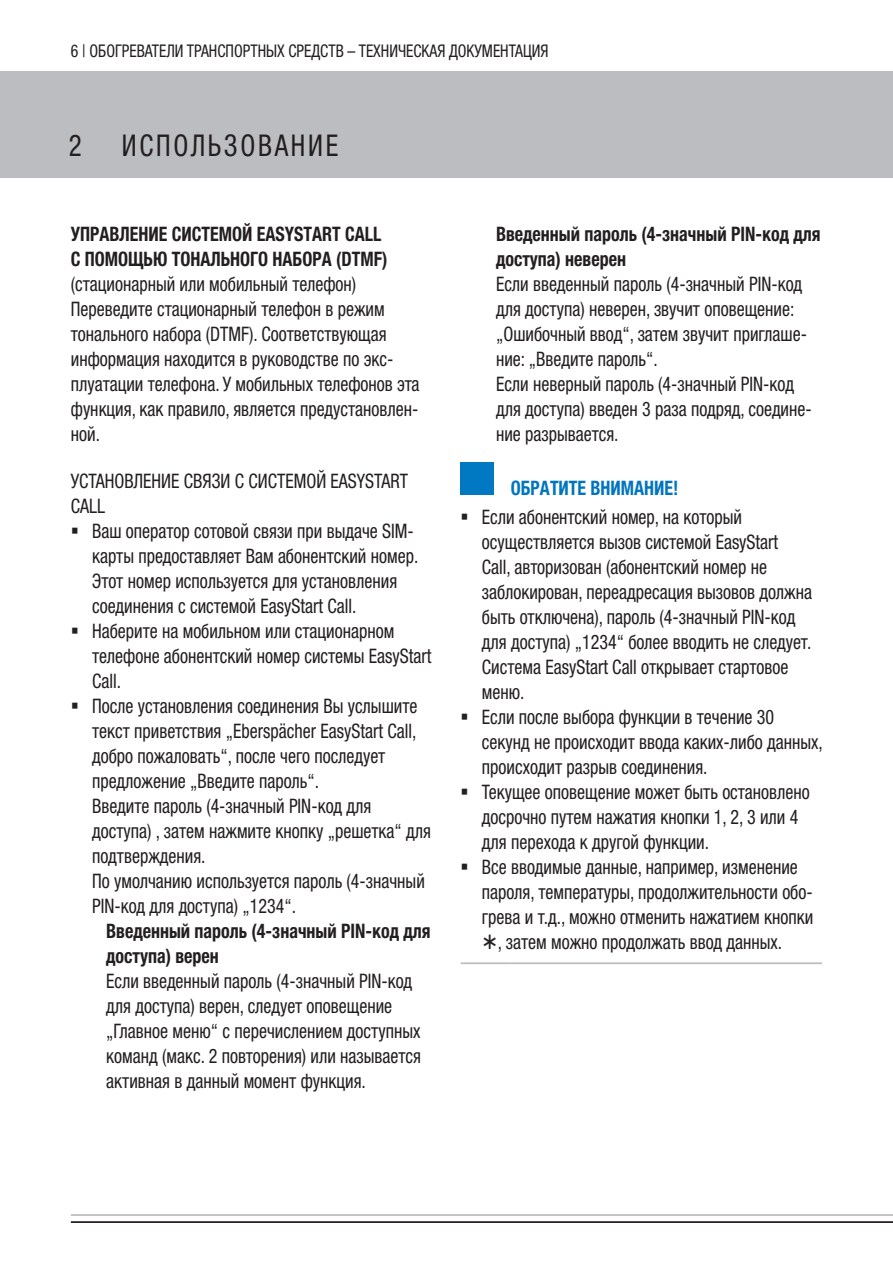
<style>
.page{position:relative;width:893px;height:1262px;background:#fff}
.page>*{position:absolute;margin:0;border:0;box-sizing:border-box;transform-origin:0 0}
.t1{font:condensed 30px "Helvetica Neue LTW1 G";letter-spacing:.1em;color:#231f20;scale:.9 1}
.t2{font:condensed 20px/25px "Helvetica Neue LTW1 G";color:#231f20;scale:.9 1}
.t3{font:700 condensed 20px/25px "Helvetica Neue LTW1 G";color:#231f20;scale:.9 1}
.t4{font:700 condensed 20px "Helvetica Neue LTW1 G";color:#0075be;scale:.9 1}
.t5{font:condensed 17.5px "Helvetica Neue LTW1 G";color:#231f20;scale:.9 1}
</style>
<div class="page">
<div style="left:0;top:71px;width:893px;height:106px;background:#bcbdc0"></div>
<hr style="left:71px;top:1214px;width:822px;height:1px;background:#bcbdc0">
<hr style="left:71px;top:1221px;width:822px;height:1px;background:#231f20">
<hr style="left:461px;top:962px;width:50px;height:2px;background:#bcbdc0">
<hr style="left:511px;top:962px;width:311px;height:2px;background:#bcbdc0">
<div style="left:461px;top:462px;width:33px;height:33px;background:#0079c2"></div>
<p class="t5" style="left:71px;top:40px;width:532px">6 | Обогреватели транспортных средств – техническая документация</p>
<h1 class="t1" style="left:69px;top:128px;width:16px">2</h1>
<h1 class="t1" style="left:122px;top:128px;width:242px">Использование</h1>
<p class="t3" style="left:71px;top:222px;width:353px">УПРАВЛЕНИЕ СИСТЕМОЙ EASYSTART CALL<br>С ПОМОЩЬЮ ТОНАЛЬНОГО НАБОРА (DTMF)</p>
<p class="t2" style="left:71px;top:272px;width:389px">(стационарный или мобильный телефон)<br>Переведите стационарный телефон в режим тонального набора (DTMF). Соответствующая информация находится в руководстве по экс&shy;плуатации телефона. У мобильных телефонов эта функция, как правило, является предустановлен&shy;ной.</p>
<p class="t2" style="left:71px;top:468px;width:338px">Установление связи с системой EasyStart<br>Call</p>
<p class="t2" style="left:92px;top:518px;width:379px">Ваш оператор сотовой связи при выдаче SIM&shy;карты предоставляет Вам абонентский номер.<br>Этот номер используется для установления соединения с системой EasyStart Call.<br>Наберите на мобильном или стационарном телефоне абонентский номер системы EasyStart Call.<br>После установления соединения Вы услышите текст приветствия „Eberspächer EasyStart Call, добро пожаловать“, после чего последует предложение „Введите пароль“.<br>Введите пароль (4-значный PIN-код для доступа) , затем нажмите кнопку „решетка“ для подтверждения.<br>По умолчанию используется пароль (4-значный PIN-код для доступа) „1234“.</p>
<p class="t3" style="left:106px;top:918px;width:362px">ВВЕДЕННЫЙ ПАРОЛЬ (4-ЗНАЧНЫЙ PIN-КОД ДЛЯ<br>ДОСТУПА) ВЕРЕН</p>
<p class="t2" style="left:106px;top:968px;width:351px">Если введенный пароль (4-значный PIN-код для доступа) верен, следует оповещение „Главное меню“ с перечислением доступных команд (макс. 2 повторения) или называется активная в данный момент функция.</p>
<p class="t3" style="left:496px;top:222px;width:362px">ВВЕДЕННЫЙ ПАРОЛЬ (4-ЗНАЧНЫЙ PIN-КОД ДЛЯ<br>ДОСТУПА) НЕВЕРЕН</p>
<p class="t2" style="left:496px;top:272px;width:352px">Если введенный пароль (4-значный PIN-код для доступа) неверен, звучит оповещение: „Ошибочный ввод“, затем звучит приглаше&shy;ние: „Введите пароль“.<br>Если неверный пароль (4-значный PIN-код для доступа) введен 3 раза подряд, соедине&shy;ние разрывается.</p>
<p class="t4" style="left:511px;top:476px;width:188px">ОБРАТИТЕ ВНИМАНИЕ!</p>
<p class="t2" style="left:482px;top:504px;width:290px">Если абонентский номер, на который</p>
<p class="t2" style="left:482px;top:529px;width:331px">осуществляется вызов системой EasyStart</p>
<p class="t2" style="left:482px;top:554px;width:318px">Call, авторизован (абонентский номер не</p>
<p class="t2" style="left:482px;top:579px;width:368px">заблокирован, переадресация вызовов должна</p>
<p class="t2" style="left:482px;top:604px;width:350px">быть отключена), пароль (4-значный PIN-код</p>
<p class="t2" style="left:482px;top:629px;width:368px">для доступа) „1234“ более вводить не следует.</p>
<p class="t2" style="left:482px;top:654px;width:342px">Система EasyStart Call открывает стартовое</p>
<p class="t2" style="left:482px;top:679px;width:49px">меню.</p>
<p class="t2" style="left:482px;top:704px;width:326px">Если после выбора функции в течение 30</p>
<p class="t2" style="left:482px;top:729px;width:380px">секунд не происходит ввода каких-либо данных,</p>
<p class="t2" style="left:482px;top:754px;width:252px">происходит разрыв соединения.</p>
<p class="t2" style="left:482px;top:779px;width:366px">Текущее оповещение может быть остановлено</p>
<p class="t2" style="left:482px;top:804px;width:353px">досрочно путем нажатия кнопки 1, 2, 3 или 4</p>
<p class="t2" style="left:482px;top:829px;width:254px">для перехода к другой функции.</p>
<p class="t2" style="left:482px;top:854px;width:353px">Все вводимые данные, например, изменение</p>
<p class="t2" style="left:482px;top:879px;width:369px">пароля, температуры, продолжительности обо-</p>
<p class="t2" style="left:482px;top:904px;width:370px">грева и т.д., можно отменить нажатием кнопки</p>
<p class="t2" style="left:498px;top:929px;width:317px">, затем можно продолжать ввод данных.</p>
</div>
